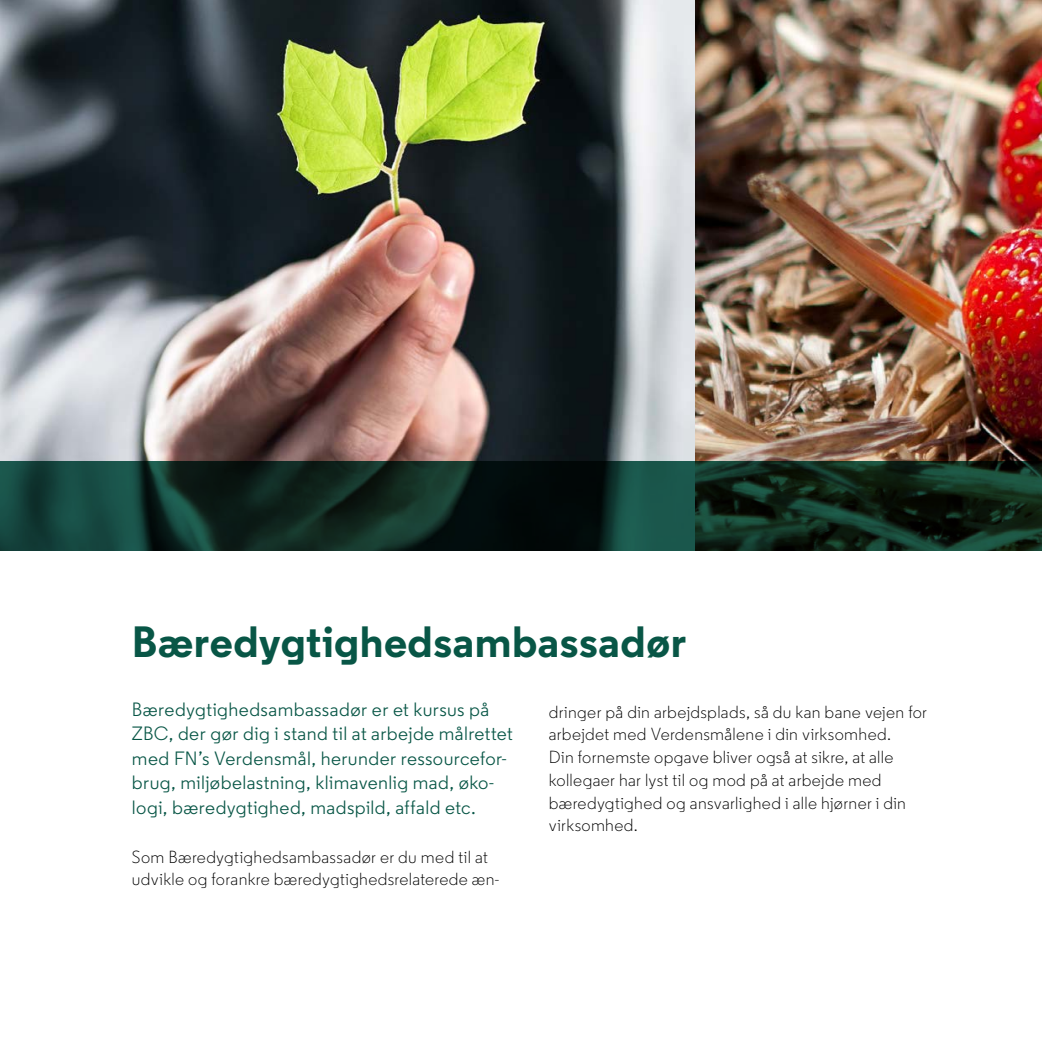
<style>
.page{position:relative;width:1042px;height:1042px;background:#fff}
.page>*{position:absolute;margin:0;border:0;box-sizing:border-box;transform-origin:0 0}
.Forsideoverskrift{font:700 43.75px "Regular PRO";letter-spacing:.01em;color:#085646}
.Intro_brødtekst{font:19.25px/24.5px "Regular PRO";letter-spacing:.02em;color:#085646}
.Brød_-_P{font:300 17.5px "Regular PRO";letter-spacing:.02em;color:#000}
</style>
<div class="page">
<img style="left:0;top:0;width:1042px;height:461px">
<svg style="left:0;top:461px;width:1042px;height:90px"></svg>
<h2 class="Forsideoverskrift" style="left:132px;top:613px;width:556px">Bæredygtighedsambassadør</h2>
<h3 class="Intro_brødtekst" style="left:132px;top:696px;width:382px">Bæredygtighedsambassadør er et kursus på ZBC, der gør dig i stand til at arbejde målrettet med FN’s Verdensmål, herunder ressourcefor&shy;brug, miljøbelastning, klimavenlig mad, øko&shy;logi, bæredygtighed, madspild, affald etc.</h3>
<p class="Brød_-_P" style="left:132px;top:846px;width:357px">Som Bæredygtighedsambassadør er du med til at</p>
<p class="Brød_-_P" style="left:132px;top:868px;width:369px">udvikle og forankre bæredygtighedsrelaterede æn-</p>
<p class="Brød_-_P" style="left:549px;top:701px;width:380px">dringer på din arbejdsplads, så du kan bane vejen for</p>
<p class="Brød_-_P" style="left:549px;top:724px;width:344px">arbejdet med Verdensmålene i din virksomhed.</p>
<p class="Brød_-_P" style="left:549px;top:746px;width:346px">Din fornemste opgave bliver også at sikre, at alle</p>
<p class="Brød_-_P" style="left:549px;top:769px;width:334px">kollegaer har lyst til og mod på at arbejde med</p>
<p class="Brød_-_P" style="left:549px;top:792px;width:359px">bæredygtighed og ansvarlighed i alle hjørner i din</p>
<p class="Brød_-_P" style="left:549px;top:815px;width:91px">virksomhed.</p>
</div>
